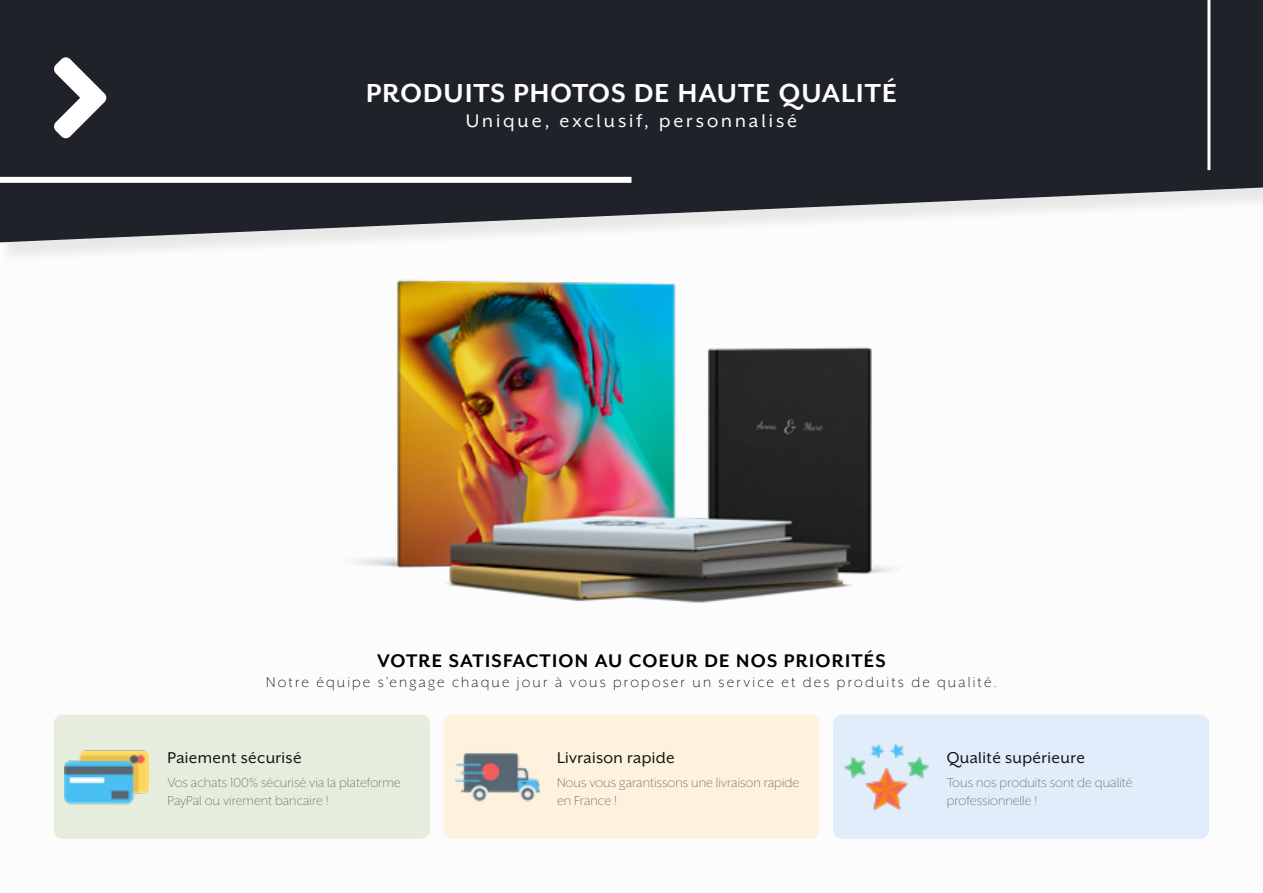
<style>
.page{position:relative;width:1263px;height:893px;background:#fff}
.page>*{position:absolute;margin:0;border:0;box-sizing:border-box;transform-origin:0 0}
.t1{font:700 30px "Mr Eaves XL San OT";letter-spacing:.04em;color:#fff}
.t2{font:700 21px "Mr Eaves XL San OT";letter-spacing:.06em;color:#000}
.t3{font:21px "Mr Eaves XL San OT";letter-spacing:.14em;color:#fff}
.t4{font:18px "Mr Eaves XL San OT";letter-spacing:.02em;color:#121212}
.t5{font:300 16.5px "Mr Eaves XL San OT";letter-spacing:.13em;color:#000}
.t6{font:300 15px/18px "Mr Eaves XL San OT";color:#666766}
</style>
<div class="page">
<img style="left:354px;top:279px;width:541px;height:324px">
<div style="left:54px;top:715px;width:376px;height:124px;background:#e7eddd;border-radius:9px"></div>
<img style="left:65px;top:750px;width:84px;height:55px">
<div style="left:444px;top:715px;width:375px;height:124px;background:#fcf2dd;border-radius:9px"></div>
<img style="left:455px;top:753px;width:84px;height:49px">
<div style="left:833px;top:715px;width:376px;height:124px;background:#e1edfa;border-radius:9px"></div>
<img style="left:845px;top:744px;width:84px;height:67px">
<div style="left:0;top:5px;width:1263px;height:258px;background:#000;opacity:.08"></div>
<svg style="left:0;top:0;width:1262px;height:242px;background:#383a40"></svg>
<svg style="left:54px;top:57px;width:52px;height:81px"></svg>
<hr style="left:1207px;top:0;width:3px;height:170px;background:#fff">
<div style="left:0;top:177px;width:631px;height:6px;background:#fff"></div>
<hr style="left:1262px;top:5px;width:1px;height:258px;background:#fcfcfc">
<svg style="left:1262px;top:0;width:1px;height:201px"></svg>
<h1 class="t1" style="left:366px;top:76px;width:532px">PRODUITS PHOTOS DE HAUTE QUALITÉ</h1>
<h2 class="t3" style="left:466px;top:109px;width:333px">Unique, exclusif, personnalisé</h2>
<h2 class="t2" style="left:377px;top:649px;width:510px">VOTRE SATISFACTION AU COEUR DE NOS PRIORITÉS</h2>
<p class="t5" style="left:266px;top:673px;width:732px">Notre équipe s’engage chaque jour à vous proposer un service et des produits de qualité.</p>
<p class="t4" style="left:168px;top:748px;width:136px">Paiement sécurisé</p>
<p class="t6" style="left:168px;top:773px;width:235px">Vos achats 100% sécurisé via la plateforme<br>PayPal ou virement bancaire !</p>
<p class="t4" style="left:557px;top:748px;width:119px">Livraison rapide</p>
<p class="t6" style="left:557px;top:773px;width:244px">Nous vous garantissons une livraison rapide en France !</p>
<p class="t4" style="left:947px;top:748px;width:140px">Qualité supérieure</p>
<p class="t6" style="left:947px;top:773px;width:187px">Tous nos produits sont de qualité professionnelle !</p>
</div>
